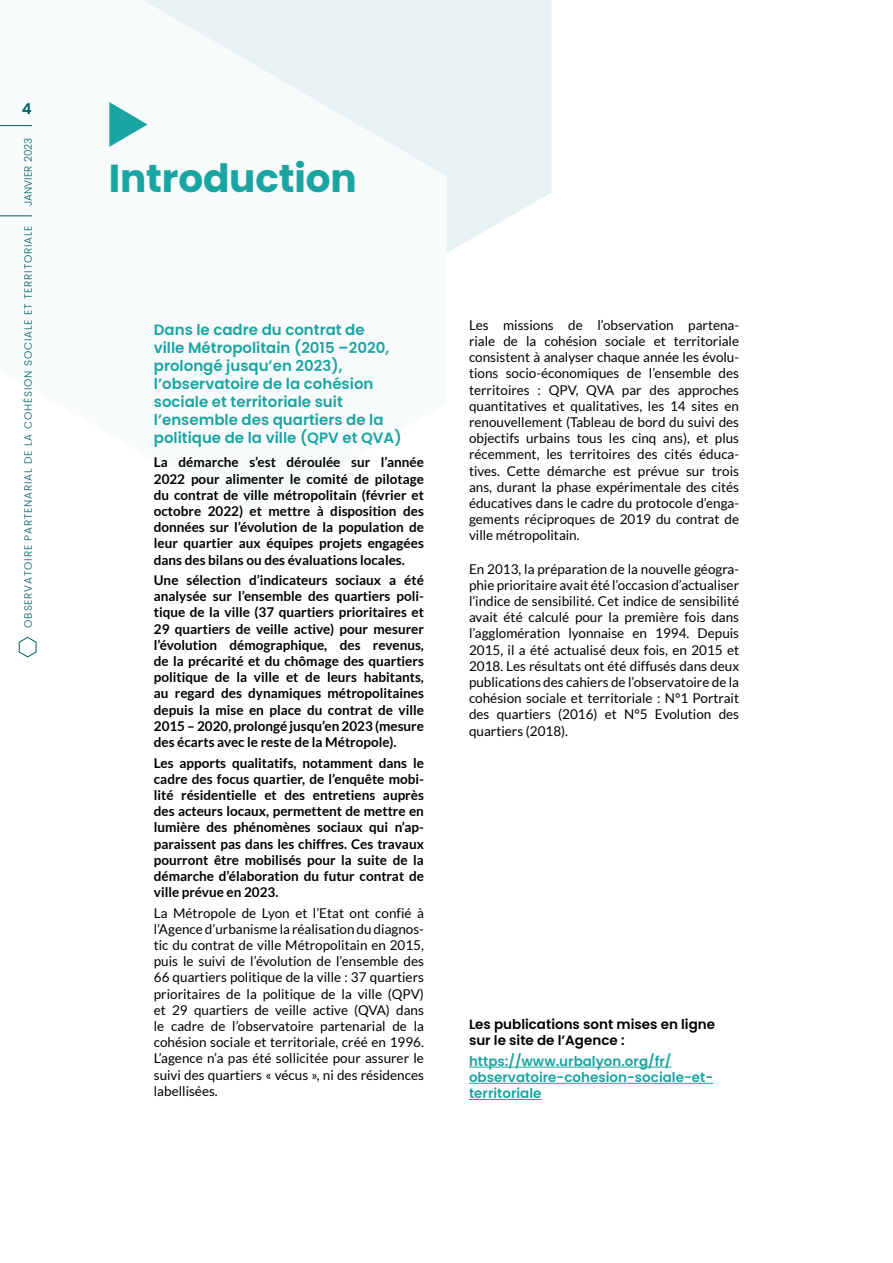
<style>
.page{position:relative;width:893px;height:1263px;background:#fff}
.page>*{position:absolute;margin:0;border:0;box-sizing:border-box;transform-origin:0 0}
.t1{font:700 39px "Poppins";letter-spacing:-.005em;color:#1ba5a2}
.t2{font:600 15px/18px "Poppins";color:#1ba5a2}
.t3{font:600 15px "Poppins";color:#015e5e}
.t4{font:13.5px/16.2px "Lato";color:#000;text-align:justify}
.t5{font:700 13.5px/16.2px "Lato";color:#000;text-align:justify}
.t6{font:600 13.5px/16.2px "Poppins";color:#1ba5a2}
.t7{font:600 13.5px/16.2px "Poppins";color:#000}
.t8{font:300 10.5px "Poppins";letter-spacing:.08em;color:#015e5e}
.t9{font:300 10.5px "Poppins";letter-spacing:.01em;color:#015e5e}
</style>
<div class="page">
<svg style="left:446px;top:0;width:106px;height:253px;background:#eaf3f3"></svg>
<svg style="left:0;top:0;width:446px;height:216px"></svg>
<svg style="left:109px;top:102px;width:39px;height:45px"></svg>
<hr style="left:469px;top:1067px;width:202px;height:1px;background:#1ba5a2">
<hr style="left:469px;top:1083px;width:244px;height:1px;background:#1ba5a2">
<hr style="left:469px;top:1099px;width:72px;height:1px;background:#1ba5a2">
<svg style="left:18px;top:637px;width:19px;height:20px"></svg>
<hr style="left:0;top:216px;width:32px;height:1px;background:#015e5e">
<hr style="left:0;top:125px;width:32px;height:1px;background:#015e5e">
<p class="t3" style="left:22px;top:100px;width:11px">4</p>
<p class="t9" style="left:22px;top:206px;width:70px;rotate:-90deg">JANVIER 2023</p>
<p class="t8" style="left:22px;top:628px;width:404px;rotate:-90deg">OBSERVATOIRE PARTENARIAL DE LA COHÉSION SOCIALE ET TERRITORIALE</p>
<h1 class="t1" style="left:109px;top:156px;width:249px">Introduction</h1>
<p class="t2" style="left:154px;top:320px;width:249px">Dans le cadre du contrat de<br>ville Métropolitain (2015 –2020, prolongé jusqu’en 2023), l’observatoire de la cohésion sociale et territoriale suit l’ensemble des quartiers de la politique de la ville (QPV et QVA)</p>
<p class="t5" style="left:154px;top:454px;width:272px">La démarche s’est déroulée sur l’année 2022 pour alimenter le comité de pilotage du contrat de ville métropolitain (février et octobre 2022) et mettre à disposition des données sur l’évolution de la population de leur quartier aux équipes projets engagées dans des bilans ou des évaluations locales.</p>
<p class="t5" style="left:154px;top:572px;width:272px">Une sélection d’indicateurs sociaux a été analysée sur l’ensemble des quartiers poli&shy;tique de la ville (37 quartiers prioritaires et 29 quartiers de veille active) pour mesurer l’évolution démographique, des revenus, de la précarité et du chômage des quartiers politique de la ville et de leurs habitants, au regard des dynamiques métropolitaines depuis la mise en place du contrat de ville 2015 – 2020, prolongé jusqu’en 2023 (mesure des écarts avec le reste de la Métropole).</p>
<p class="t5" style="left:154px;top:754px;width:272px">Les apports qualitatifs, notamment dans le cadre des focus quartier, de l’enquête mobi&shy;lité résidentielle et des entretiens auprès des acteurs locaux, permettent de mettre en lumière des phénomènes sociaux qui n’ap&shy;paraissent pas dans les chiffres. Ces travaux pourront être mobilisés pour la suite de la démarche d’élaboration du futur contrat de ville prévue en 2023.</p>
<p class="t4" style="left:154px;top:904px;width:272px">La Métropole de Lyon et l’Etat ont confié à l’Agence d’urbanisme la réalisation du diagnos&shy;tic du contrat de ville Métropolitain en 2015, puis le suivi de l’évolution de l’ensemble des 66 quartiers politique de la ville : 37 quartiers prioritaires de la politique de la ville (QPV) et 29 quartiers de veille active (QVA) dans le cadre de l’observatoire partenarial de la cohésion sociale et territoriale, créé en 1996.<br>L’agence n’a pas été sollicitée pour assurer le suivi des quartiers « vécus », ni des résidences labellisées.</p>
<p class="t4" style="left:469px;top:317px;width:272px">Les missions de l’observation partena&shy;riale de la cohésion sociale et territoriale consistent à analyser chaque année les évolu&shy;tions socio-économiques de l’ensemble des territoires : QPV, QVA par des approches quantitatives et qualitatives, les 14 sites en renouvellement (Tableau de bord du suivi des objectifs urbains tous les cinq ans), et plus récemment, les territoires des cités éduca&shy;tives. Cette démarche est prévue sur trois ans, durant la phase expérimentale des cités éducatives dans le cadre du protocole d’enga&shy;gements réciproques de 2019 du contrat de ville métropolitain.</p>
<p class="t4" style="left:469px;top:561px;width:272px">En 2013, la préparation de la nouvelle géogra&shy;phie prioritaire avait été l’occasion d’actualiser l’indice de sensibilité. Cet indice de sensibilité avait été calculé pour la première fois dans l’agglomération lyonnaise en 1994. Depuis 2015, il a été actualisé deux fois, en 2015 et 2018. Les résultats ont été diffusés dans deux publications des cahiers de l’observatoire de la cohésion sociale et territoriale : N°1 Portrait des quartiers (2016) et N°5 Evolution des quartiers (2018).</p>
<p class="t7" style="left:469px;top:1016px;width:248px">Les publications sont mises en ligne sur le site de l’Agence :</p>
<p class="t6" style="left:469px;top:1053px;width:246px">https://www.urbalyon.org/fr/ observatoire-cohesion-sociale-et&shy;territoriale</p>
</div>
